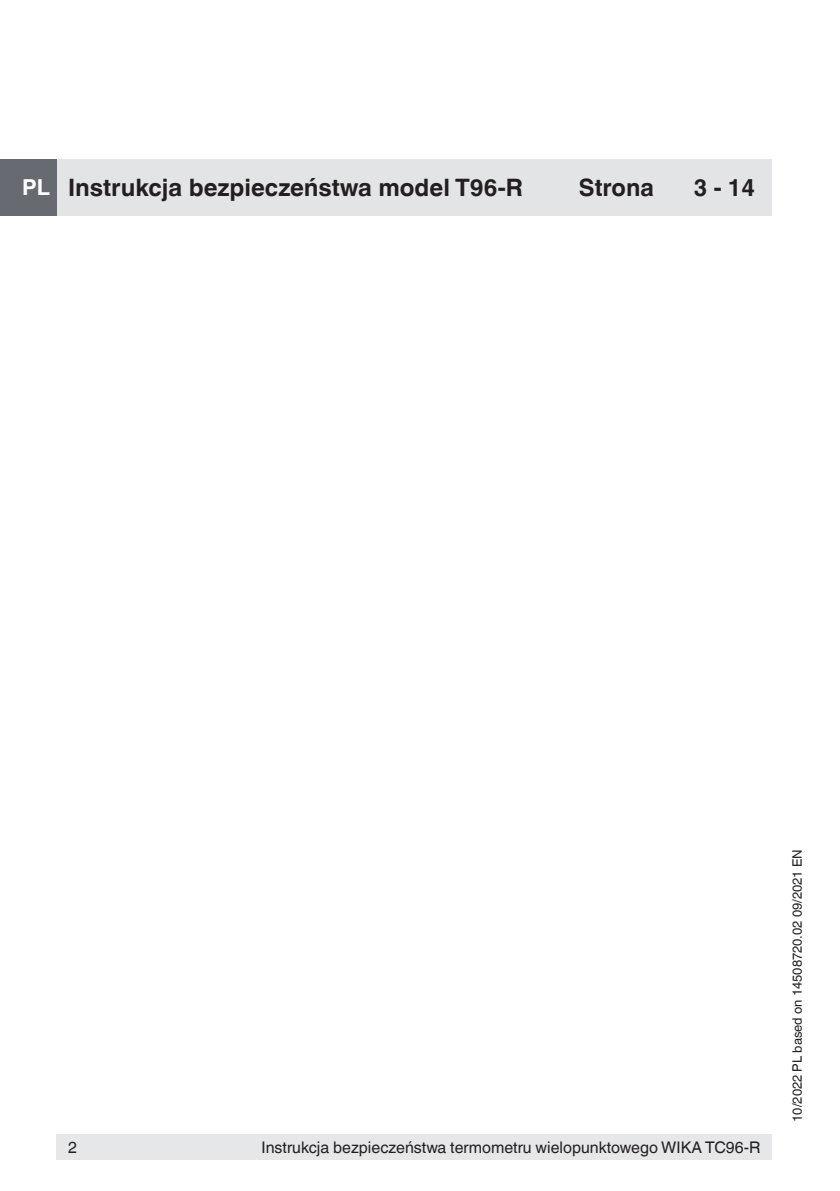
<style>
.page{position:relative;width:840px;height:1191px;background:#fff}
.page>*{position:absolute;margin:0;border:0;box-sizing:border-box;transform-origin:0 0}
.t1{font:700 24px "Helvetica World";color:#231f20}
.t2{font:700 22px "Helvetica World";color:#fff}
.t3{font:16px "Helvetica World";color:#231f20}
.t4{font:13px "Helvetica World";color:#231f20}
</style>
<div class="page">
<div style="left:57px;top:1134px;width:714px;height:25px;background:#e6e7e9"></div>
<div style="left:56px;top:159px;width:715px;height:56px;background:#e2e4e5"></div>
<div style="left:0;top:159px;width:57px;height:56px;background:#676a71"></div>
<h2 class="t2" style="left:22px;top:175px;width:29px">PL</h2>
<h1 class="t1" style="left:68px;top:174px;width:456px">Instrukcja bezpieczeństwa model T96-R</h1>
<h1 class="t1" style="left:578px;top:174px;width:76px">Strona</h1>
<h1 class="t1" style="left:693px;top:174px;width:63px">3 - 14</h1>
<p class="t3" style="left:68px;top:1137px;width:10px">2</p>
<p class="t3" style="left:261px;top:1137px;width:500px">Instrukcja bezpieczeństwa termometru wielopunktowego WIKA TC96-R</p>
<p class="t4" style="left:789px;top:1121px;width:274px;rotate:-90deg">10/2022 PL based on 14508720.02 09/2021 EN</p>
</div>
